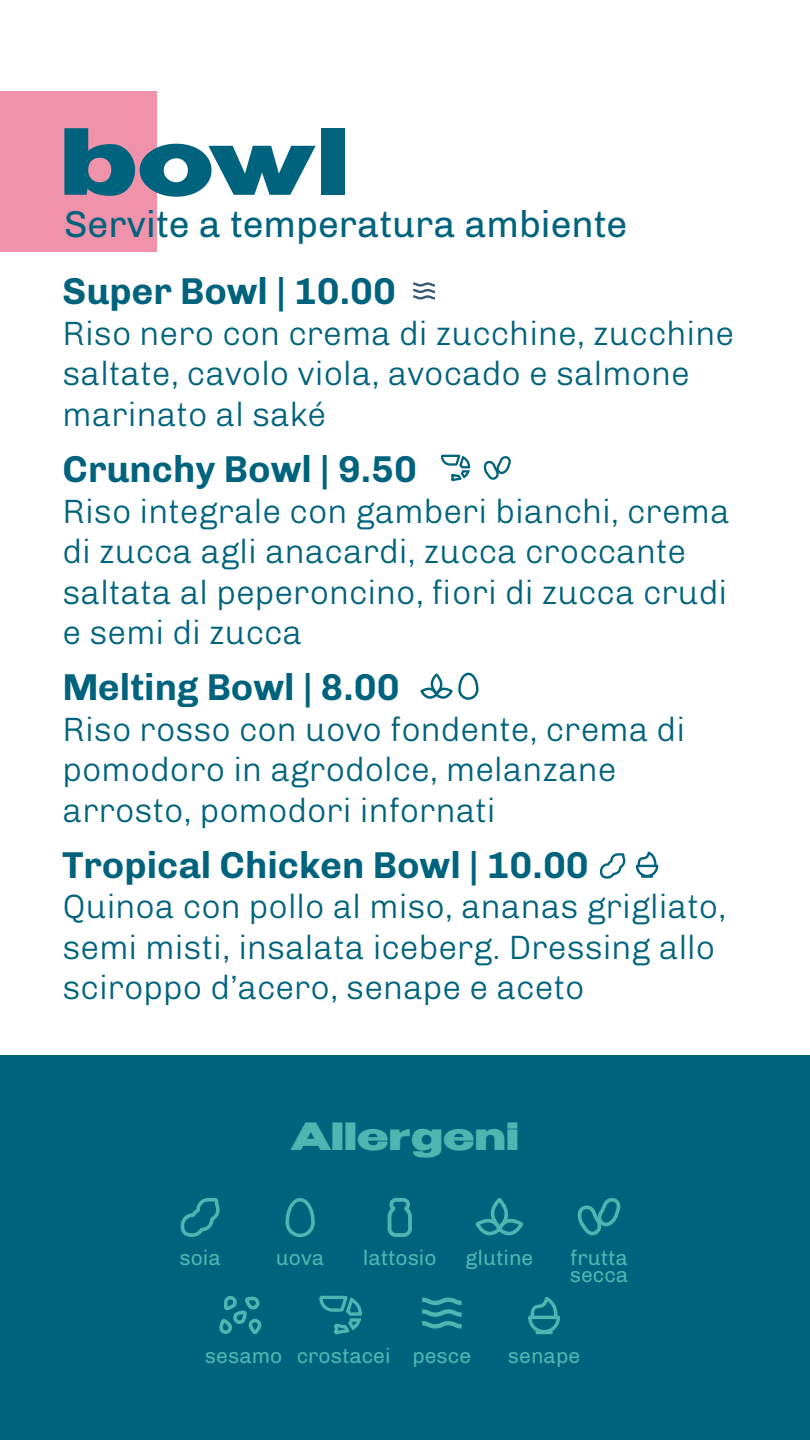
<style>
.page{position:relative;width:810px;height:1440px;background:#fff}
.page>*{position:absolute;margin:0;border:0;box-sizing:border-box;transform-origin:0 0}
.t1{font:800 90px "Benzin";color:#00637d}
.t2{font:700 37.5px "Chivo";color:#00637d}
.t3{font:37.5px "Chivo";color:#00637d}
.t4{font:800 37.5px "Benzin";letter-spacing:.04em;color:#4fb5b0}
.t5{font:300 33.75px/40.5px "Chivo";color:#00637d}
.t6{font:21.15px/16.5px "Chivo";color:#4fb5b0}
</style>
<div class="page">
<div style="left:0;top:91px;width:157px;height:161px;background:#f192ab"></div>
<svg style="left:420px;top:673px;width:59px;height:27px"></svg>
<svg style="left:600px;top:853px;width:26px;height:26px"></svg>
<svg style="left:483px;top:456px;width:28px;height:24px"></svg>
<svg style="left:441px;top:455px;width:29px;height:26px"></svg>
<div style="left:0;top:1055px;width:810px;height:385px;background:#00637d"></div>
<svg style="left:180px;top:1198px;width:40px;height:39px"></svg>
<svg style="left:285px;top:1198px;width:30px;height:39px"></svg>
<svg style="left:388px;top:1198px;width:24px;height:39px"></svg>
<svg style="left:475px;top:1198px;width:48px;height:37px"></svg>
<svg style="left:577px;top:1198px;width:44px;height:37px"></svg>
<svg style="left:219px;top:1296px;width:42px;height:38px"></svg>
<svg style="left:319px;top:1296px;width:43px;height:38px"></svg>
<svg style="left:422px;top:1298px;width:40px;height:31px"></svg>
<hr style="left:535px;top:1331px;width:18px;height:3px;background:#4fb5b0;border-radius:2px">
<svg style="left:528px;top:1297px;width:32px;height:36px"></svg>
<svg style="left:636px;top:852px;width:22px;height:26px"></svg>
<svg style="left:413px;top:282px;width:22px;height:17px"></svg>
<h1 class="t1" style="left:63px;top:96px;width:286px">bowl</h1>
<p class="t3" style="left:64px;top:196px;width:565px">Servite a temperatura ambiente</p>
<p class="t2" style="left:63px;top:262px;width:335px">Super Bowl | 10.00</p>
<p class="t5" style="left:63px;top:311px;width:673px">Riso nero con crema di zucchine, zucchine saltate, cavolo viola, avocado e salmone marinato al saké</p>
<p class="t2" style="left:63px;top:440px;width:356px">Crunchy Bowl | 9.50</p>
<p class="t5" style="left:63px;top:488px;width:669px">Riso integrale con gamberi bianchi, crema di zucca agli anacardi, zucca croccante saltata al peperoncino, fiori di zucca crudi e semi di zucca</p>
<p class="t2" style="left:63px;top:658px;width:339px">Melting Bowl | 8.00</p>
<p class="t5" style="left:63px;top:706px;width:624px">Riso rosso con uovo fondente, crema di pomodoro in agrodolce, melanzane arrosto, pomodori infornati</p>
<p class="t2" style="left:63px;top:836px;width:528px">Tropical Chicken Bowl | 10.00</p>
<p class="t5" style="left:63px;top:884px;width:665px">Quinoa con pollo al miso, ananas grigliato, semi misti, insalata iceberg. Dressing allo sciroppo d’acero, senape e aceto</p>
<p class="t4" style="left:292px;top:1108px;width:228px">Allergeni</p>
<p class="t6" style="left:179px;top:1249px;width:43px">soia</p>
<p class="t6" style="left:276px;top:1249px;width:50px">uova</p>
<p class="t6" style="left:363px;top:1249px;width:75px">lattosio</p>
<p class="t6" style="left:465px;top:1249px;width:69px">glutine</p>
<p class="t6" style="left:570px;top:1249px;width:60px">frutta secca</p>
<p class="t6" style="left:205px;top:1347px;width:268px">sesamo crostacei pesce</p>
<p class="t6" style="left:508px;top:1347px;width:74px">senape</p>
</div>
